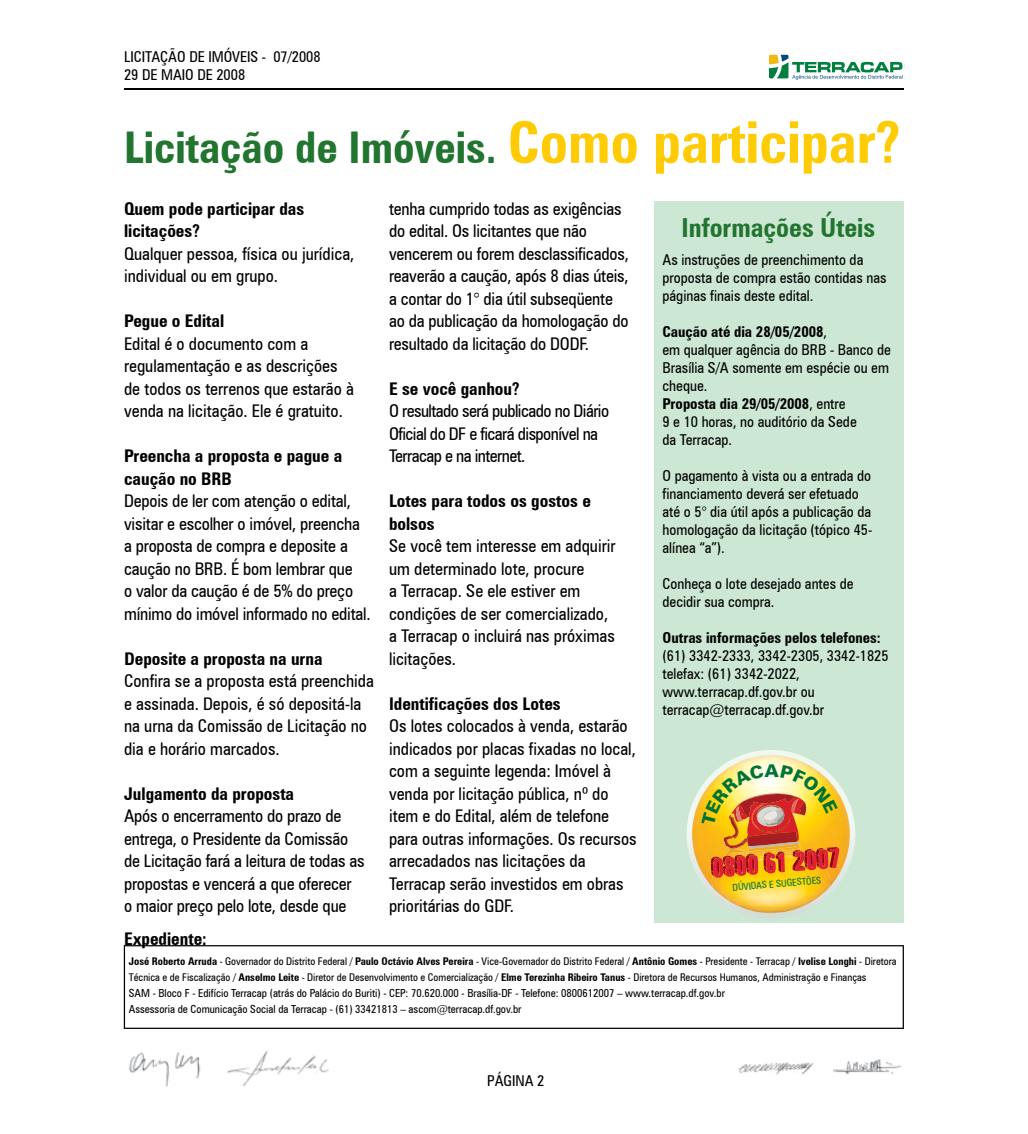
<style>
.page{position:relative;width:1028px;height:1134px;background:#fff}
.page>*{position:absolute;margin:0;border:0;box-sizing:border-box;transform-origin:0 0}
.t1{font:700 condensed 43.75px "Zurich BT";color:#21752f}
.t2{font:700 condensed 26.25px "Zurich BT";color:#21752f}
.t3{font:900 17.62px "Zurich BT";color:#007236}
.t4{font:condensed 17.5px/22.5px "Zurich BT";color:#000}
.t5{font:700 condensed 17.5px/22.5px "Zurich BT";color:#000}
.t6{font:condensed 17.5px/22.5px "Zurich BT";letter-spacing:-.03em;color:#000}
.t7{font:condensed 15px/18px "Zurich BT";color:#000}
.t8{font:700 condensed 15px "Zurich BT";color:#000}
.t9{font:condensed 11.12px/16.2px "Zurich BT";color:#000}
.t10{font:condensed 10.62px/16.2px "Zurich BT";color:#000}
.t11{font:condensed 9.62px "Zurich BT";color:#007236}
.s1{font-size:57.5px;color:#ffcb05}
.s2{font-weight:700}
</style>
<div class="page">
<hr style="left:124px;top:89px;width:779px;height:1px;background:#000">
<img style="left:129px;top:1052px;width:72px;height:35px">
<img style="left:227px;top:1050px;width:102px;height:36px">
<img style="left:738px;top:1062px;width:76px;height:13px">
<img style="left:833px;top:1059px;width:69px;height:16px">
<svg style="left:124px;top:945px;width:780px;height:84px"></svg>
<svg style="left:769px;top:54px;width:134px;height:26px"></svg>
<div style="left:654px;top:201px;width:250px;height:722px;background:#cce7d3"></div>
<svg style="left:686px;top:750px;width:169px;height:168px"></svg>
<p class="t7" style="left:124px;top:48px;width:198px;line-height:17.5px">LICITAÇÃO DE IMÓVEIS - 07/2008<br>29 DE MAIO DE 2008</p>
<h1 class="t1" style="left:124px;top:121px;width:777px">Licitação de Imóveis. <span class="s1">Como participar?</span></h1>
<p class="t5" style="left:124px;top:197px;width:182px">Quem pode participar das licitações?</p>
<p class="t4" style="left:124px;top:242px;width:232px">Qualquer pessoa, física ou jurídica, individual ou em grupo.</p>
<p class="t5" style="left:124px;top:309px;width:102px">Pegue o Edital</p>
<p class="t4" style="left:124px;top:332px;width:231px">Edital é o documento com a regulamentação e as descrições de todos os terrenos que estarão à venda na licitação. Ele é gratuito.</p>
<p class="t5" style="left:124px;top:444px;width:220px">Preencha a proposta e pague a caução no BRB</p>
<p class="t4" style="left:124px;top:489px;width:248px">Depois de ler com atenção o edital, visitar e escolher o imóvel, preencha a proposta de compra e deposite a caução no BRB. É bom lembrar que<br>o valor da caução é de 5% do preço mínimo do imóvel informado no edital.</p>
<p class="t5" style="left:124px;top:647px;width:200px">Deposite a proposta na urna</p>
<p class="t4" style="left:124px;top:669px;width:251px">Confira se a proposta está preenchida e assinada. Depois, é só depositá-la na urna da Comissão de Licitação no dia e horário marcados.</p>
<p class="t5" style="left:124px;top:782px;width:172px">Julgamento da proposta</p>
<p class="t4" style="left:124px;top:805px;width:242px">Após o encerramento do prazo de entrega, o Presidente da Comissão de Licitação fará a leitura de todas as propostas e vencerá a que oferecer<br>o maior preço pelo lote, desde que</p>
<p class="t4" style="left:389px;top:197px;width:241px">tenha cumprido todas as exigências do edital. Os licitantes que não vencerem ou forem desclassificados, reaverão a caução, após 8 dias úteis, a contar do 1° dia útil subseqüente ao da publicação da homologação do resultado da licitação do DODF.</p>
<p class="t5" style="left:389px;top:377px;width:132px">E se você ganhou?</p>
<p class="t6" style="left:389px;top:400px;width:222px">O resultado será publicado no Diário<br>Oficial do DF e ficará disponível na<br>Terracap e na internet.</p>
<p class="t5" style="left:389px;top:490px;width:203px">Lotes para todos os gostos e bolsos</p>
<p class="t4" style="left:389px;top:535px;width:228px">Se você tem interesse em adquirir um determinado lote, procure<br>a Terracap. Se ele estiver em condições de ser comercializado, a Terracap o incluirá nas próximas licitações.</p>
<p class="t5" style="left:389px;top:692px;width:173px">Identificações dos Lotes</p>
<p class="t4" style="left:389px;top:715px;width:249px">Os lotes colocados à venda, estarão indicados por placas fixadas no local, com a seguinte legenda: Imóvel à venda por licitação pública, nº do item e do Edital, além de telefone para outras informações. Os recursos arrecadados nas licitações da Terracap serão investidos em obras prioritárias do GDF.</p>
<h2 class="t2" style="left:681px;top:212px;width:195px">Informações Úteis</h2>
<p class="t7" style="left:662px;top:251px;width:225px">As instruções de preenchimento da proposta de compra estão contidas nas páginas finais deste edital.</p>
<p class="t7" style="left:662px;top:323px;width:230px"><span class="s2">Caução até dia 28/05/2008</span>,<br>em qualquer agência do BRB - Banco de<br>Brasília S/A somente em espécie ou em cheque.<br><span class="s2">Proposta dia 29/05/2008</span>, entre<br>9 e 10 horas, no auditório da Sede<br>da Terracap.</p>
<p class="t7" style="left:662px;top:467px;width:211px">O pagamento à vista ou a entrada do financiamento deverá ser efetuado até o 5° dia útil após a publicação da homologação da licitação (tópico 45- alínea “a”).</p>
<p class="t7" style="left:662px;top:575px;width:192px">Conheça o lote desejado antes de decidir sua compra.</p>
<p class="t8" style="left:662px;top:629px;width:220px">Outras informações pelos telefones:</p>
<p class="t7" style="left:662px;top:647px;width:227px">(61) 3342-2333, 3342-2305, 3342-1825 telefax: (61) 3342-2022, www.terracap.df.gov.br ou terracap@terracap.df.gov.br</p>
<p class="t3" style="left:764px;top:759px;width:16px">A</p>
<p class="t11" style="left:732px;top:882px;width:91px;rotate:-5deg">DÚVIDAS E SUGESTÕES</p>
<p class="t5" style="left:124px;top:927px;width:84px">Expediente:</p>
<p class="t10" style="left:129px;top:952px;width:769px"><span class="s2">José Roberto Arruda</span> - Governador do Distrito Federal / <span class="s2">Paulo Octávio Alves Pereira</span> - Vice-Governador do Distrito Federal / <span class="s2">Antônio Gomes</span> - Presidente - Terracap / <span class="s2">Ivelise Longhi</span> - Diretora<br>Técnica e de Fiscalização / <span class="s2">Anselmo Leite</span> - Diretor de Desenvolvimento e Comercialização / <span class="s2">Elme Terezinha Ribeiro Tanus</span> - Diretora de Recursos Humanos, Administração e Finanças</p>
<p class="t9" style="left:129px;top:985px;width:597px">SAM - Bloco F - Edifício Terracap (atrás do Palácio do Buriti) - CEP: 70.620.000 - Brasília-DF - Telefone: 0800612007 – www.terracap.df.gov.br<br>Assessoria de Comunicação Social da Terracap - (61) 33421813 – ascom@terracap.df.gov.br</p>
<p class="t7" style="left:487px;top:1071px;width:59px">PÁGINA 2</p>
</div>
